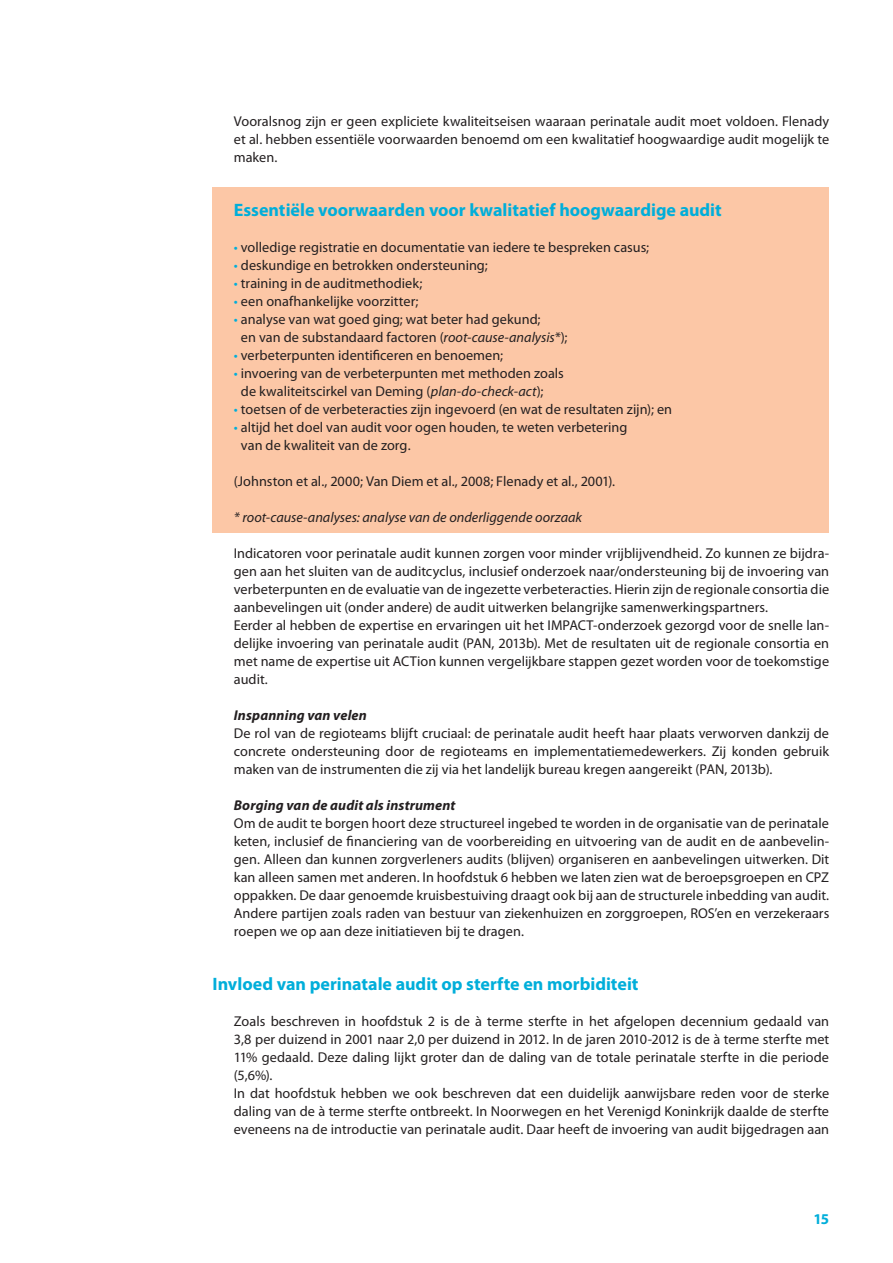
<style>
.page{position:relative;width:893px;height:1263px;background:#fff}
.page>*{position:absolute;margin:0;border:0;box-sizing:border-box;transform-origin:0 0}
.tussenkop{font:700 18px "Myriad Pro";color:#00aeda}
.t1{font:700 15px "Myriad Pro";color:#00aeda}
.platte_tekst{font:14.25px/18px "Myriad Pro";letter-spacing:.005em;color:#231f20;text-align:justify}
.platte_tekst-2{font:italic 14.25px "Myriad Pro";color:#231f20}
.subkop{font:italic 700 14.25px "Myriad Pro";letter-spacing:.01em;color:#231f20}
.s1{color:#00aeda}
.s2{font-style:italic}
</style>
<div class="page">
<div style="left:213px;top:187px;width:616px;height:346px;background:#fcc7a6"></div>
<p class="platte_tekst" style="left:234px;top:113px;width:597px">Vooralsnog zijn er geen expliciete kwaliteitseisen waaraan perinatale audit moet voldoen. Flenady et al. hebben essentiële voorwaarden benoemd om een kwalitatief hoogwaardige audit mogelijk te maken.</p>
<p class="tussenkop" style="left:234px;top:200px;width:489px">Essentiële voorwaarden voor kwalitatief hoogwaardige audit</p>
<p class="platte_tekst" style="left:234px;top:239px;width:417px"><span class="s1">•</span> volledige registratie en documentatie van iedere te bespreken casus;</p>
<p class="platte_tekst" style="left:234px;top:257px;width:255px"><span class="s1">•</span> deskundige en betrokken ondersteuning;</p>
<p class="platte_tekst" style="left:234px;top:275px;width:190px"><span class="s1">•</span> training in de auditmethodiek;</p>
<p class="platte_tekst" style="left:234px;top:293px;width:186px"><span class="s1">•</span> een onafhankelijke voorzitter;</p>
<p class="platte_tekst" style="left:241px;top:311px;width:328px;text-indent:-7px"><span class="s1">•</span> analyse van wat goed ging; wat beter had gekund;<br>en van de substandaard factoren (<span class="s2">root-cause-analysis</span>*);</p>
<p class="platte_tekst" style="left:234px;top:347px;width:271px"><span class="s1">•</span> verbeterpunten identificeren en benoemen;</p>
<p class="platte_tekst" style="left:241px;top:365px;width:324px;text-indent:-7px"><span class="s1">•</span> invoering van de verbeterpunten met methoden zoals de kwaliteitscirkel van Deming (<span class="s2">plan-do-check-act</span>);</p>
<p class="platte_tekst" style="left:234px;top:401px;width:440px"><span class="s1">•</span> toetsen of de verbeteracties zijn ingevoerd (en wat de resultaten zijn); en</p>
<p class="platte_tekst" style="left:241px;top:419px;width:388px;text-indent:-7px"><span class="s1">•</span> altijd het doel van audit voor ogen houden, te weten verbetering van de kwaliteit van de zorg.</p>
<p class="platte_tekst" style="left:234px;top:473px;width:383px">(Johnston et al., 2000; Van Diem et al., 2008; Flenady et al., 2001).</p>
<p class="platte_tekst-2" style="left:234px;top:510px;width:350px">* root-cause-analyses: analyse van de onderliggende oorzaak</p>
<p class="platte_tekst" style="left:234px;top:545px;width:597px">Indicatoren voor perinatale audit kunnen zorgen voor minder vrijblijvendheid. Zo kunnen ze bijdra&shy;gen aan het sluiten van de auditcyclus, inclusief onderzoek naar/ondersteuning bij de invoering van verbeterpunten en de evaluatie van de ingezette verbeteracties. Hierin zijn de regionale consortia die aanbevelingen uit (onder andere) de audit uitwerken belangrijke samenwerkingspartners.</p>
<p class="platte_tekst" style="left:234px;top:617px;width:597px">Eerder al hebben de expertise en ervaringen uit het IMPACT-onderzoek gezorgd voor de snelle lan&shy;delijke invoering van perinatale audit (PAN, 2013b). Met de resultaten uit de regionale consortia en met name de expertise uit ACTion kunnen vergelijkbare stappen gezet worden voor de toekomstige audit.</p>
<p class="subkop" style="left:234px;top:707px;width:135px">Inspanning van velen</p>
<p class="platte_tekst" style="left:234px;top:725px;width:597px">De rol van de regioteams blijft cruciaal: de perinatale audit heeft haar plaats verworven dankzij de concrete ondersteuning door de regioteams en implementatiemedewerkers. Zij konden gebruik maken van de instrumenten die zij via het landelijk bureau kregen aangereikt (PAN, 2013b).</p>
<p class="subkop" style="left:234px;top:797px;width:223px">Borging van de audit als instrument</p>
<p class="platte_tekst" style="left:234px;top:815px;width:597px">Om de audit te borgen hoort deze structureel ingebed te worden in de organisatie van de perinatale keten, inclusief de financiering van de voorbereiding en uitvoering van de audit en de aanbevelin&shy;gen. Alleen dan kunnen zorgverleners audits (blijven) organiseren en aanbevelingen uitwerken. Dit kan alleen samen met anderen. In hoofdstuk 6 hebben we laten zien wat de beroepsgroepen en CPZ oppakken. De daar genoemde kruisbestuiving draagt ook bij aan de structurele inbedding van audit.</p>
<p class="platte_tekst" style="left:234px;top:905px;width:597px">Andere partijen zoals raden van bestuur van ziekenhuizen en zorggroepen, ROS’en en verzekeraars roepen we op aan deze initiatieven bij te dragen.</p>
<p class="tussenkop" style="left:213px;top:974px;width:427px">Invloed van perinatale audit op sterfte en morbiditeit</p>
<p class="platte_tekst" style="left:234px;top:1013px;width:597px">Zoals beschreven in hoofdstuk 2 is de à terme sterfte in het afgelopen decennium gedaald van 3,8 per duizend in 2001 naar 2,0 per duizend in 2012. In de jaren 2010-2012 is de à terme sterfte met 11% gedaald. Deze daling lijkt groter dan de daling van de totale perinatale sterfte in die periode (5,6%).</p>
<p class="platte_tekst" style="left:234px;top:1085px;width:597px">In dat hoofdstuk hebben we ook beschreven dat een duidelijk aanwijsbare reden voor de sterke daling van de à terme sterfte ontbreekt. In Noorwegen en het Verenigd Koninkrijk daalde de sterfte eveneens na de introductie van perinatale audit. Daar heeft de invoering van audit bijgedragen aan</p>
<p class="t1" style="left:813px;top:1211px;width:17px">15</p>
</div>
